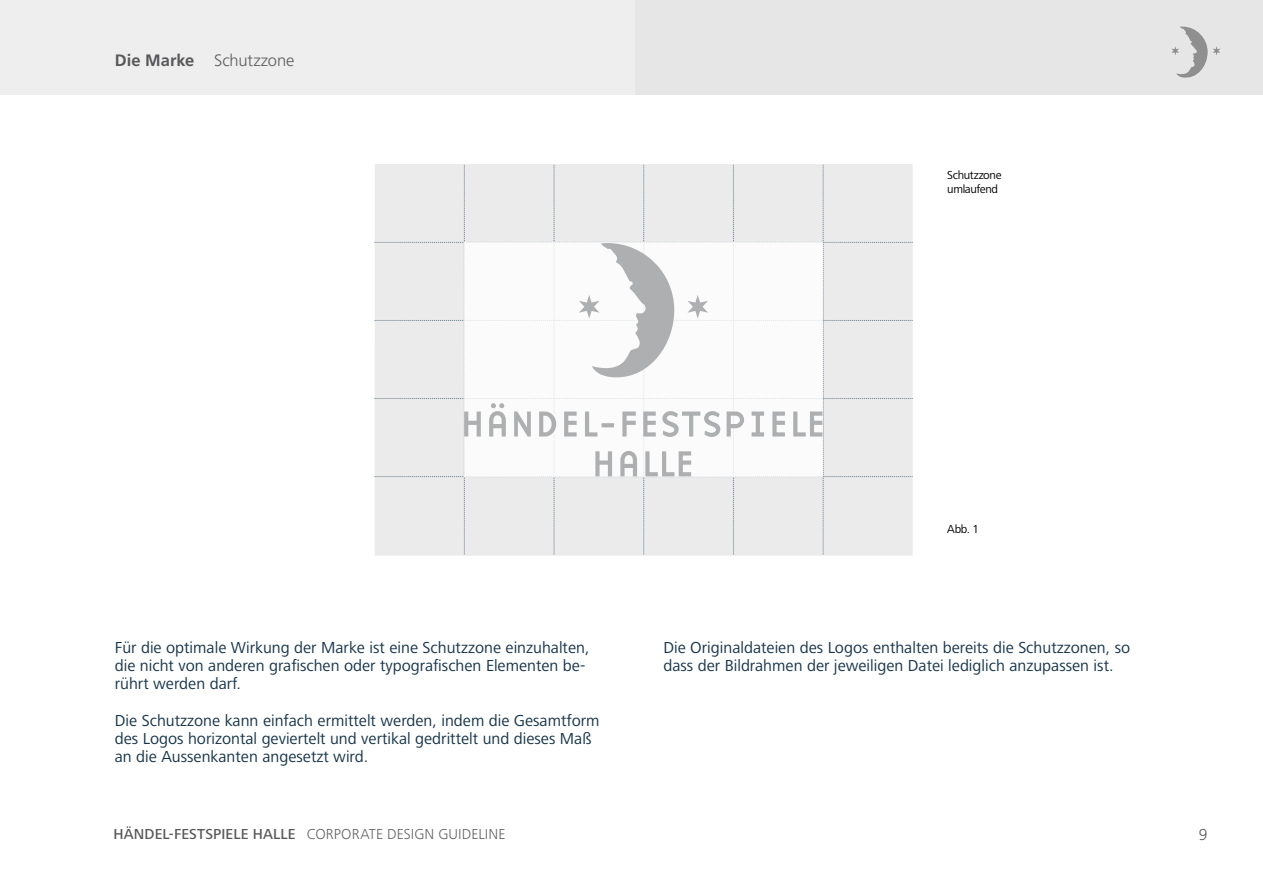
<style>
.page{position:relative;width:1263px;height:893px;background:#fff}
.page>*{position:absolute;margin:0;border:0;box-sizing:border-box;transform-origin:0 0}
.t1{font:16.5px/18.1px "Frutiger Next LT";color:#163449}
.t2{font:300 16.5px "Frutiger";letter-spacing:-.005em;color:#5d5d5f}
.t3{font:300 16.5px "Frutiger Next LT";color:#58585a}
.t4{font:300 15px "Frutiger Next LT";letter-spacing:.005em;color:#5d5d5f}
.t5{font:12px/13.2px "Frutiger Next LT";letter-spacing:-.03em;color:#000}
.s1{font-weight:700;color:#58585a}
.s2{font-weight:500;color:#58585a}
</style>
<div class="page">
<div style="left:0;top:0;width:635px;height:95px;background:#eee"></div>
<div style="left:635px;top:0;width:628px;height:95px;background:#e6e6e6"></div>
<svg style="left:1171px;top:27px;width:36px;height:51px"></svg>
<svg style="left:1213px;top:46px;width:7px;height:9px"></svg>
<svg style="left:374px;top:165px;width:539px;height:389px"></svg>
<p class="t2" style="left:115px;top:51px;width:181px"><span class="s1">Die Marke</span> Schutzzone</p>
<p class="t5" style="left:947px;top:169px;width:56px">Schutzzone umlaufend</p>
<p class="t1" style="left:115px;top:639px;width:476px">Für die optimale Wirkung der Marke ist eine Schutzzone einzuhalten, die nicht von anderen grafischen oder typografischen Elementen be&shy;rührt werden darf.</p>
<p class="t1" style="left:115px;top:711px;width:486px">Die Schutzzone kann einfach ermittelt werden, indem die Gesamtform des Logos horizontal geviertelt und vertikal gedrittelt und dieses Maß an die Aussenkanten angesetzt wird.</p>
<p class="t5" style="left:947px;top:523px;width:33px">Abb. 1</p>
<p class="t1" style="left:663px;top:639px;width:468px">Die Originaldateien des Logos enthalten bereits die Schutzzonen, so dass der Bildrahmen der jeweiligen Datei lediglich anzupassen ist.</p>
<p class="t4" style="left:113px;top:825px;width:394px"><span class="s2">HÄNDEL-FESTSPIELE HALLE</span> CORPORATE DESIGN GUIDELINE</p>
<p class="t3" style="left:1199px;top:825px;width:10px">9</p>
</div>
